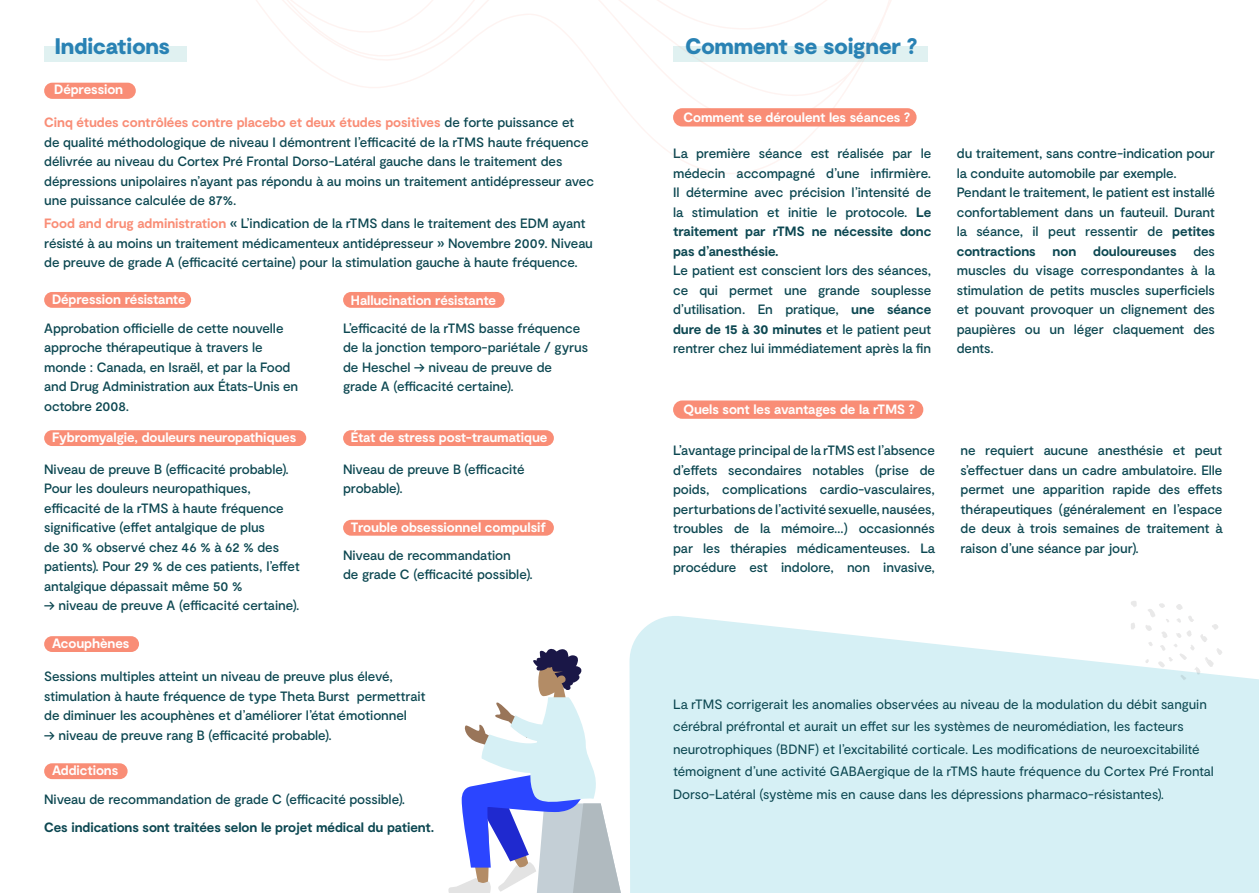
<style>
.page{position:relative;width:1259px;height:893px;background:#fff}
.page>*{position:absolute;margin:0;border:0;box-sizing:border-box;transform-origin:0 0}
.t1{font:900 22.5px "Moderat";letter-spacing:-.01em;color:#2982b4}
.t2{font:500 13.5px/19.5px "Moderat";letter-spacing:-.005em;color:#0c4751}
.t3{font:13.5px/22.5px "Moderat";letter-spacing:-.01em;color:#0c4751}
.t4{font:700 13.5px "Moderat";letter-spacing:-.01em;color:#fff}
.t5{font:700 13.5px "Moderat";letter-spacing:-.005em;color:#0c4751}
.s1{font-weight:700;color:#f98d76}
.s2{font-weight:700}
</style>
<div class="page">
<div style="left:673px;top:108px;width:243px;height:18px;background:#f98d76;border-radius:9px"></div>
<div style="left:673px;top:46px;width:254px;height:16px;background:#e0f1f1"></div>
<div style="left:673px;top:400px;width:250px;height:19px;background:#f98d76;border-radius:9px"></div>
<svg style="left:629px;top:616px;width:630px;height:277px;background:#d9f1f5"></svg>
<svg style="left:1131px;top:601px;width:5px;height:6px"></svg>
<svg style="left:1130px;top:622px;width:5px;height:8px"></svg>
<svg style="left:1145px;top:603px;width:77px;height:77px"></svg>
<div style="left:44px;top:46px;width:143px;height:16px;background:#e0f1f1"></div>
<div style="left:44px;top:83px;width:92px;height:16px;background:#f98d76;border-radius:8px"></div>
<div style="left:44px;top:292px;width:147px;height:16px;background:#f98d76;border-radius:8px"></div>
<div style="left:343px;top:292px;width:161px;height:16px;background:#f98d76;border-radius:8px"></div>
<div style="left:44px;top:430px;width:262px;height:16px;background:#f98d76;border-radius:8px"></div>
<div style="left:343px;top:430px;width:211px;height:16px;background:#f98d76;border-radius:8px"></div>
<div style="left:44px;top:636px;width:95px;height:16px;background:#f98d76;border-radius:8px"></div>
<svg style="left:256px;top:0;width:649px;height:126px"></svg>
<svg style="left:448px;top:648px;width:173px;height:245px"></svg>
<div style="left:343px;top:520px;width:211px;height:16px;background:#f98d76;border-radius:8px"></div>
<div style="left:44px;top:763px;width:84px;height:16px;background:#f98d76;border-radius:8px"></div>
<p class="t1" style="left:55px;top:32px;width:117px">Indications</p>
<p class="t4" style="left:54px;top:81px;width:71px">Dépression</p>
<p class="t2" style="left:44px;top:113px;width:551px"><span class="s1">Cinq études contrôlées contre placebo et deux études positives</span> de forte puissance et<br>de qualité méthodologique de niveau I démontrent l’efficacité de la rTMS haute fréquence délivrée au niveau du Cortex Pré Frontal Dorso-Latéral gauche dans le traitement des dépressions unipolaires n’ayant pas répondu à au moins un traitement antidépresseur avec une puissance calculée de 87%.</p>
<p class="t2" style="left:44px;top:214px;width:550px"><span class="s1">Food and drug administration</span> « L’indication de la rTMS dans le traitement des EDM ayant résisté à au moins un traitement médicamenteux antidépresseur » Novembre 2009. Niveau de preuve de grade A (efficacité certaine) pour la stimulation gauche à haute fréquence.</p>
<p class="t4" style="left:52px;top:291px;width:135px">Dépression résistante</p>
<p class="t4" style="left:351px;top:292px;width:147px">Hallucination résistante</p>
<p class="t2" style="left:44px;top:319px;width:256px">Approbation officielle de cette nouvelle approche thérapeutique à travers le monde : Canada, en Israël, et par la Food and Drug Administration aux États-Unis en octobre 2008.</p>
<p class="t2" style="left:343px;top:319px;width:247px">L’efficacité de la rTMS basse fréquence de la jonction temporo-pariétale / gyrus de Heschel -&gt; niveau de preuve de grade A (efficacité certaine).</p>
<p class="t4" style="left:52px;top:429px;width:246px">Fybromyalgie, douleurs neuropathiques</p>
<p class="t4" style="left:351px;top:429px;width:198px">État de stress post-traumatique</p>
<p class="t2" style="left:44px;top:459px;width:257px">Niveau de preuve B (efficacité probable).<br>Pour les douleurs neuropathiques, efficacité de la rTMS à haute fréquence significative (effet antalgique de plus<br>de 30 % observé chez 46 % à 62 % des patients). Pour 29 % de ces patients, l’effet antalgique dépassait même 50 %</p>
<p class="t2" style="left:44px;top:596px;width:257px">-&gt; niveau de preuve A (efficacité certaine).</p>
<p class="t4" style="left:52px;top:635px;width:79px">Acouphènes</p>
<p class="t2" style="left:343px;top:459px;width:183px">Niveau de preuve B (efficacité probable).</p>
<p class="t4" style="left:351px;top:518px;width:197px">Trouble obsessionnel compulsif</p>
<p class="t2" style="left:343px;top:545px;width:169px">Niveau de recommandation</p>
<p class="t2" style="left:343px;top:565px;width:191px">de grade C (efficacité possible).</p>
<p class="t2" style="left:44px;top:667px;width:383px">Sessions multiples atteint un niveau de preuve plus élevé, stimulation à haute fréquence de type Theta Burst permettrait de diminuer les acouphènes et d’améliorer l’état émotionnel<br>-&gt; niveau de preuve rang B (efficacité probable).</p>
<p class="t4" style="left:52px;top:762px;width:68px">Addictions</p>
<p class="t2" style="left:44px;top:789px;width:363px">Niveau de recommandation de grade C (efficacité possible).</p>
<p class="t5" style="left:44px;top:819px;width:391px">Ces indications sont traitées selon le projet médical du patient.</p>
<p class="t1" style="left:685px;top:32px;width:233px">Comment se soigner ?</p>
<p class="t4" style="left:683px;top:109px;width:228px">Comment se déroulent les séances ?</p>
<p class="t2" style="left:673px;top:144px;width:260px;text-align:justify">La première séance est réalisée par le médecin accompagné d’une infirmière.<br>Il détermine avec précision l’intensité de la stimulation et initie le protocole. <span class="s2">Le traitement par rTMS ne nécessite donc pas d’anesthésie.</span></p>
<p class="t2" style="left:673px;top:261px;width:260px;text-align:justify">Le patient est conscient lors des séances, ce qui permet une grande souplesse d’utilisation. En pratique, <span class="s2">une séance dure de 15 à 30 minutes</span> et le patient peut rentrer chez lui immédiatement après la fin</p>
<p class="t4" style="left:683px;top:401px;width:233px">Quels sont les avantages de la rTMS ?</p>
<p class="t2" style="left:956px;top:144px;width:260px">du traitement, sans contre-indication pour la conduite automobile par exemple.</p>
<p class="t2" style="left:956px;top:183px;width:260px;text-align:justify">Pendant le traitement, le patient est installé confortablement dans un fauteuil. Durant la séance, il peut ressentir de <span class="s2">petites contractions non douloureuses</span> des muscles du visage correspondantes à la stimulation de petits muscles superficiels et pouvant provoquer un clignement des paupières ou un léger claquement des dents.</p>
<p class="t2" style="left:673px;top:441px;width:263px;text-align:justify">L’avantage principal de la rTMS est l’absence d’effets secondaires notables (prise de poids, complications cardio-vasculaires, perturbations de l’activité sexuelle, nausées, troubles de la mémoire…) occasionnés par les thérapies médicamenteuses. La procédure est indolore, non invasive,</p>
<p class="t2" style="left:960px;top:441px;width:263px;text-align:justify">ne requiert aucune anesthésie et peut s’effectuer dans un cadre ambulatoire. Elle permet une apparition rapide des effets thérapeutiques (généralement en l’espace de deux à trois semaines de traitement à raison d’une séance par jour).</p>
<p class="t3" style="left:673px;top:693px;width:542px">La rTMS corrigerait les anomalies observées au niveau de la modulation du débit sanguin cérébral préfrontal et aurait un effet sur les systèmes de neuromédiation, les facteurs neurotrophiques (BDNF) et l’excitabilité corticale. Les modifications de neuroexcitabilité témoignent d’une activité GABAergique de la rTMS haute fréquence du Cortex Pré Frontal Dorso-Latéral (système mis en cause dans les dépressions pharmaco-résistantes).</p>
</div>
